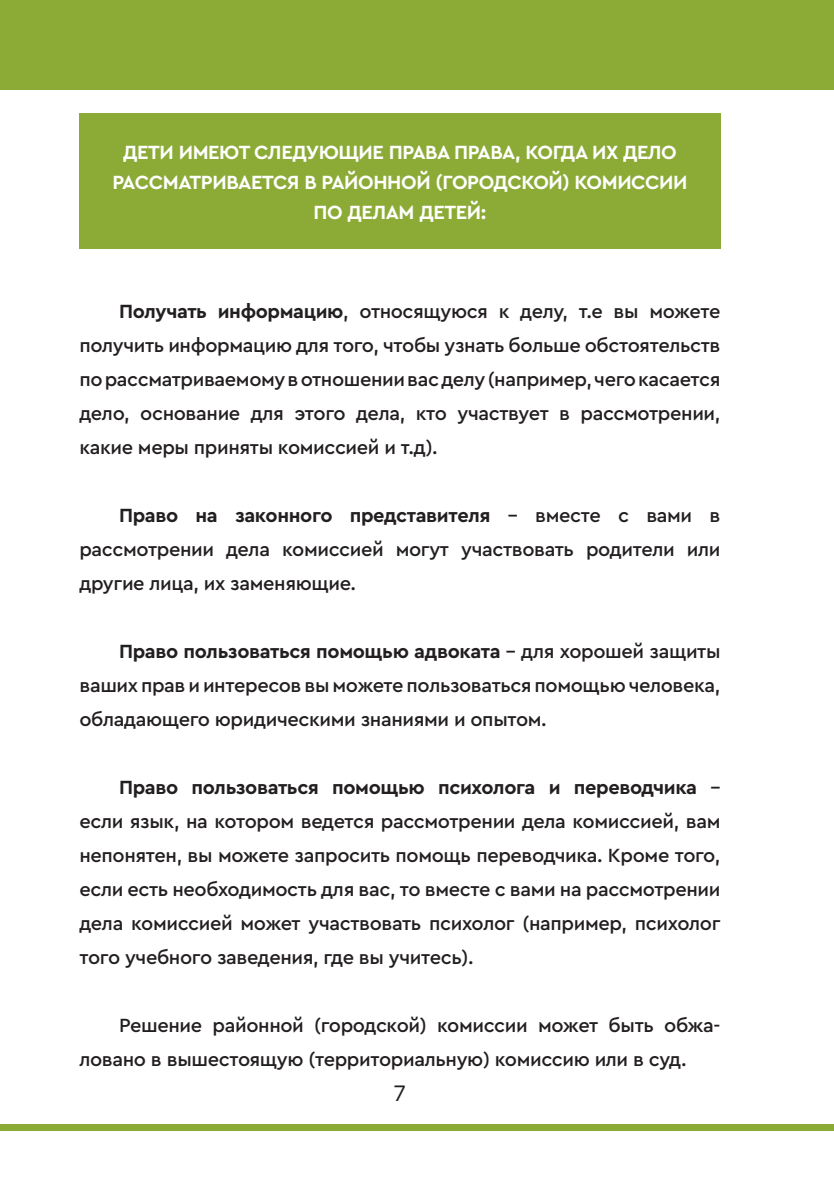
<style>
.page{position:relative;width:834px;height:1191px;background:#fff}
.page>*{position:absolute;margin:0;border:0;box-sizing:border-box;transform-origin:0 0}
.t1{font:22px "SF Pro Display";color:#231f20}
.Text{font:500 20px/34px "Cera Pro";letter-spacing:-.02em;color:#231f20;text-align:justify}
.Text-2{font:700 20px/30px "Cera Pro";letter-spacing:-.02em;color:#fff;text-align:center}
.s1{font-weight:700}
</style>
<div class="page">
<div style="left:0;top:0;width:833px;height:89px;background:#8cab36"></div>
<div style="left:0;top:1124px;width:833px;height:6px;background:#8cab36"></div>
<div style="left:79px;top:113px;width:641px;height:136px;background:#8cab36"></div>
<p class="Text-2" style="left:112px;top:137px;width:576px">ДЕТИ ИМЕЮТ СЛЕДУЮЩИЕ ПРАВА ПРАВА, КОГДА ИХ ДЕЛО<br>РАССМАТРИВАЕТСЯ В РАЙОННОЙ (ГОРОДСКОЙ) КОМИССИИ</p>
<p class="Text-2" style="left:313px;top:197px;width:174px">ПО ДЕЛАМ ДЕТЕЙ:</p>
<p class="Text" style="left:79px;top:293px;width:642px;text-indent:40px"><span class="s1">Получать информацию</span>, относящуюся к делу, т.е вы можете получить информацию для того, чтобы узнать больше обстоятельств по рассматриваемому в отношении вас делу (например, чего касается дело, основание для этого дела, кто участвует в рассмотрении, какие меры приняты комиссией и т.д).</p>
<p class="Text" style="left:79px;top:497px;width:642px;text-indent:40px"><span class="s1">Право на законного представителя</span> - вместе с вами в рассмотрении дела комиссией могут участвовать родители или другие лица, их заменяющие.</p>
<p class="Text" style="left:79px;top:633px;width:642px;text-indent:40px"><span class="s1">Право пользоваться помощью адвоката</span> – для хорошей защиты ваших прав и интересов вы можете пользоваться помощью человека, обладающего юридическими знаниями и опытом.</p>
<p class="Text" style="left:79px;top:769px;width:642px;text-indent:40px"><span class="s1">Право пользоваться помощью психолога и переводчика</span> – если язык, на котором ведется рассмотрении дела комиссией, вам непонятен, вы можете запросить помощь переводчика. Кроме того, если есть необходимость для вас, то вместе с вами на рассмотрении дела комиссией может участвовать психолог (например, психолог того учебного заведения, где вы учитесь).</p>
<p class="Text" style="left:79px;top:1007px;width:642px;text-indent:40px">Решение районной (городской) комиссии может быть обжа&shy;ловано в вышестоящую (территориальную) комиссию или в суд.</p>
<p class="t1" style="left:394px;top:1077px;width:14px">7</p>
</div>
